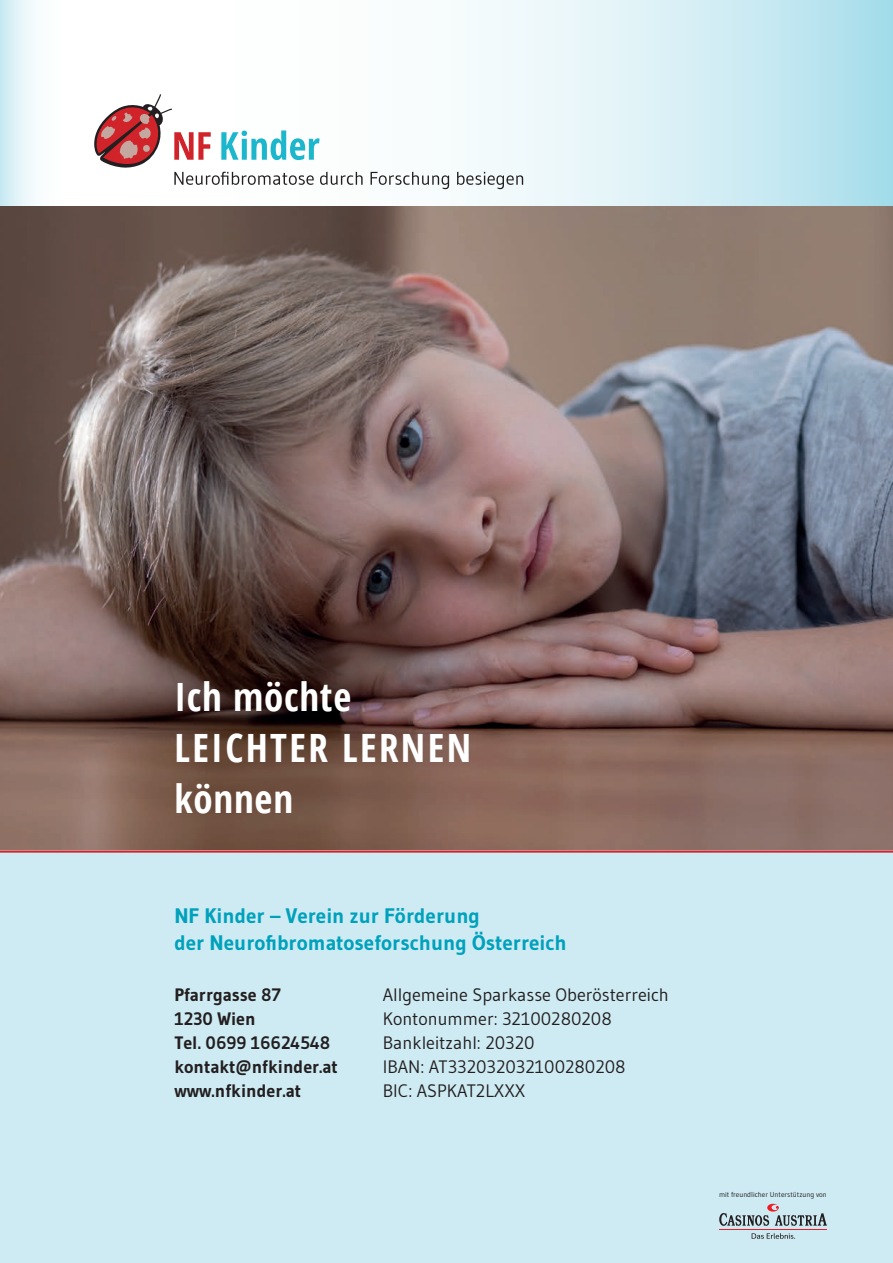
<style>
.page{position:relative;width:893px;height:1263px;background:#fff}
.page>*{position:absolute;margin:0;border:0;box-sizing:border-box;transform-origin:0 0}
.t1{font:700 condensed 39px/51px "Open Sans";letter-spacing:.04em;color:#fff}
.t2{font:700 21px/27px "Gudea";color:#00a1bc}
.t3{font:18px/24px "Gudea";color:#231f20}
.t4{font:700 18px/24px "Gudea";color:#231f20}
.t5{font:7.2px "Gudea";color:#231f20}
</style>
<div class="page">
<div style="left:0;top:0;width:78px;height:207px;background:linear-gradient(to right,#d6eff5,#fff)"></div>
<svg style="left:444px;top:0;width:449px;height:206px;background:#d3edf4"></svg>
<svg style="left:94px;top:94px;width:429px;height:95px"></svg>
<img style="left:0;top:206px;width:893px;height:644px">
<div style="left:0;top:850px;width:893px;height:413px;background:#ceebf3"></div>
<hr style="left:0;top:850px;width:893px;height:3px;background:#d1232a">
<svg style="left:719px;top:1204px;width:108px;height:22px"></svg>
<hr style="left:719px;top:1229px;width:108px;height:1px;background:#ee1d23">
<svg style="left:752px;top:1233px;width:43px;height:6px"></svg>
<h1 class="t1" style="left:174px;top:670px;width:298px">Ich möchte<br>LEICHTER LERNEN können</h1>
<p class="t2" style="left:174px;top:902px;width:394px">NF Kinder – Verein zur Förderung<br>der Neurofibromatoseforschung Österreich</p>
<p class="t4" style="left:174px;top:983px;width:165px">Pfarrgasse 87<br>1230 Wien<br>Tel. 0699 16624548 kontakt@nfkinder.at www.nfkinder.at</p>
<p class="t3" style="left:383px;top:982px;width:288px">Allgemeine Sparkasse Oberösterreich<br>Kontonummer: 32100280208<br>Bankleitzahl: 20320<br>IBAN: AT332032032100280208<br>BIC: ASPKAT2LXXX</p>
<p class="t5" style="left:719px;top:1190px;width:109px">mit freundlicher Unterstützung von</p>
</div>
